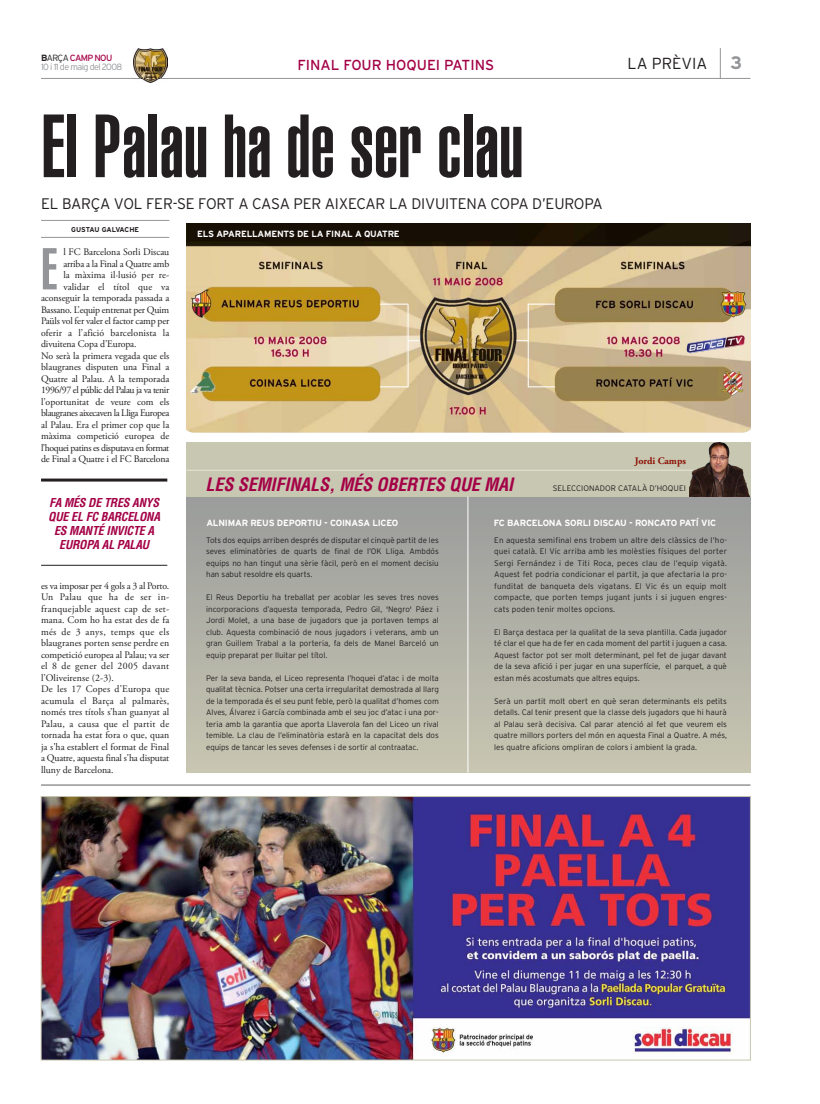
<style>
.page{position:relative;width:820px;height:1104px;background:#fff}
.page>*{position:absolute;margin:0;border:0;box-sizing:border-box;transform-origin:0 0}
.t1{font:88px "Helvetica LT Std Ultra Comp";letter-spacing:.005em;color:#231f20}
.t2{font:58px "Helvetica LT Std Ultra Comp";color:#939598}
.t3{font:italic 700 condensed 18px "Helvetica LT Std";letter-spacing:-.005em;color:#a40046}
.t4{font:700 18px "Interstate";color:#939598}
.t5{font:300 16px "Interstate";color:#231f20}
.t6{font:300 15.3px "Interstate";letter-spacing:-.015em;color:#231f20}
.t7{font:14.5px "Interstate";color:#a40046}
.t8{font:italic 700 condensed 12px/14px "Helvetica LT Std";letter-spacing:-.015em;color:#a40046;text-align:center}
.t9{font:10px/11.5px "Adobe Garamond Pro";color:#231f20}
.t10{font:10px "Adobe Garamond Pro";letter-spacing:-.02em;color:#231f20}
.t11{font:10px "Adobe Garamond Pro";letter-spacing:-.04em;color:#231f20}
.t12{font:10px "Adobe Garamond Pro";letter-spacing:-.035em;color:#231f20}
.t13{font:700 10px "Adobe Garamond Pro";color:#8d1206}
.t14{font:700 9px "Interstate";letter-spacing:-.02em;color:#fff}
.t15{font:300 9px/9px "Interstate";letter-spacing:-.065em;color:#939598}
.t16{font:300 8px/11.5px "Interstate";color:#231f20;text-align:justify}
.t17{font:700 7px "Interstate";letter-spacing:-.02em;color:#231f20}
.s1{font-weight:700;color:#231f20}
.s2{color:#231f20}
.s3{font-weight:400;color:#a40046}
</style>
<div class="page">
<svg style="left:186px;top:497px;width:564px;height:276px;background:#b1b1a6"></svg>
<div style="left:186px;top:442px;width:564px;height:55px;background:#c8c7b2"></div>
<hr style="left:186px;top:470px;width:515px;height:1px;background:#e8e5d3">
<img style="left:727px;top:463px;width:14px;height:6px">
<hr style="left:41px;top:78px;width:709px;height:1px;background:#939598">
<hr style="left:719px;top:48px;width:1px;height:30px;background:#939598">
<hr style="left:41px;top:565px;width:126px;height:1px;background:#231f20">
<hr style="left:41px;top:479px;width:126px;height:3px;background:#231f20">
<hr style="left:41px;top:237px;width:128px;height:1px;background:#939598">
<hr style="left:41px;top:220px;width:128px;height:1px;background:#939598">
<hr style="left:41px;top:784px;width:709px;height:2px;background:#939598">
<img style="left:43px;top:798px;width:705px;height:260px">
<div style="left:41px;top:796px;width:709px;height:264px;border:1px solid #c8c7b2"></div>
<img style="left:186px;top:223px;width:564px;height:210px">
<hr style="left:467px;top:497px;width:1px;height:276px;background:#fff">
<svg style="left:379px;top:386px;width:28px;height:1px"></svg>
<svg style="left:379px;top:304px;width:28px;height:1px"></svg>
<svg style="left:528px;top:386px;width:26px;height:1px"></svg>
<svg style="left:528px;top:304px;width:26px;height:1px"></svg>
<hr style="left:407px;top:304px;width:1px;height:83px;background:#fff">
<hr style="left:527px;top:304px;width:1px;height:83px;background:#fff">
<img style="left:686px;top:334px;width:58px;height:20px">
<img style="left:133px;top:48px;width:34px;height:35px">
<img style="left:133px;top:78px;width:34px;height:1px">
<p class="t15" style="left:41px;top:55px;width:83px"><span class="s1">B</span><span class="s2">ARÇA</span> <span class="s3">CAMP NOU<br></span>10 i 11 de maig del 2008</p>
<h3 class="t7" style="left:297px;top:59px;width:198px">FINAL FOUR HOQUEI PATINS</h3>
<h1 class="t1" style="left:41px;top:114px;width:483px">El Palau ha de ser clau</h1>
<h3 class="t6" style="left:41px;top:198px;width:563px">EL BARÇA VOL FER-SE FORT A CASA PER AIXECAR LA DIVUITENA COPA D’EUROPA</h3>
<p class="t14" style="left:197px;top:231px;width:204px">ELS APARELLAMENTS DE LA FINAL A QUATRE</p>
<p class="t17" style="left:71px;top:227px;width:69px">GUSTAU GALVACHE</p>
<p class="t9" style="left:63px;top:247px;width:107px">l FC Barcelona Sorli Discau</p>
<p class="t10" style="left:63px;top:259px;width:107px">arriba a la Final a Quatre amb</p>
<p class="t9" style="left:63px;top:270px;width:107px">la màxima il·lusió per re-</p>
<p class="t9" style="left:63px;top:282px;width:107px">validar el títol que va</p>
<p class="t9" style="left:41px;top:293px;width:130px">aconseguir la temporada passada a</p>
<p class="t10" style="left:41px;top:305px;width:130px">Bassano. L’equip entrenat per Quim</p>
<p class="t9" style="left:41px;top:316px;width:130px">Paüls vol fer valer el factor camp per</p>
<p class="t9" style="left:41px;top:328px;width:130px">oferir a l’afició barcelonista la</p>
<p class="t9" style="left:41px;top:339px;width:97px">divuitena Copa d’Europa.</p>
<p class="t9" style="left:41px;top:351px;width:130px">No serà la primera vegada que els</p>
<p class="t9" style="left:41px;top:362px;width:130px">blaugranes disputen una Final a</p>
<p class="t9" style="left:41px;top:374px;width:130px">Quatre al Palau. A la temporada</p>
<p class="t11" style="left:41px;top:386px;width:130px">1996/97 el públic del Palau ja va tenir</p>
<p class="t9" style="left:41px;top:397px;width:130px">l’oportunitat de veure com els</p>
<p class="t12" style="left:41px;top:409px;width:130px">blaugranes aixecaven la Lliga Europea</p>
<p class="t9" style="left:41px;top:420px;width:130px">al Palau. Era el primer cop que la</p>
<p class="t9" style="left:41px;top:431px;width:130px">màxima competició europea de</p>
<p class="t11" style="left:41px;top:443px;width:130px">l’hoquei patins es disputava en format</p>
<p class="t10" style="left:41px;top:455px;width:130px">de Final a Quatre i el FC Barcelona</p>
<h2 class="t2" style="left:41px;top:248px;width:18px">E</h2>
<h3 class="t5" style="left:627px;top:57px;width:81px">LA PRÈVIA</h3>
<h3 class="t4" style="left:730px;top:56px;width:13px">3</h3>
<p class="t13" style="left:634px;top:455px;width:53px">Jordi Camps</p>
<h3 class="t8" style="left:48px;top:495px;width:113px">FA MÉS DE TRES ANYS<br>QUE EL FC BARCELONA<br>ES MANTÉ INVICTE A<br>EUROPA AL PALAU</h3>
<p class="t9" style="left:41px;top:581px;width:130px">es va imposar per 4 gols a 3 al Porto.<br>Un Palau que ha de ser in&shy;franquejable aquest cap de set&shy;mana. Com ho ha estat des de fa més de 3 anys, temps que els blaugranes porten sense perdre en competició europea al Palau; va ser el 8 de gener del 2005 davant l’Oliveirense (2-3).<br>De les 17 Copes d'Europa que acumula el Barça al palmarès, només tres títols s’han guanyat al<br>Palau, a causa que el partit de tornada ha estat fora o que, quan ja s'ha establert el format de Final a Quatre, aquesta final s'ha disputat lluny de Barcelona.</p>
<h3 class="t3" style="left:205px;top:474px;width:309px">LES SEMIFINALS, MÉS OBERTES QUE MAI</h3>
<p class="t16" style="left:552px;top:483px;width:135px">SELECCIONADOR CATALÀ D’HOQUEI</p>
<p class="t14" style="left:206px;top:520px;width:193px">ALNIMAR REUS DEPORTIU - COINASA LICEO</p>
<p class="t14" style="left:493px;top:520px;width:224px">FC BARCELONA SORLI DISCAU - RONCATO PATÍ VIC</p>
<p class="t16" style="left:206px;top:535px;width:234px">Tots dos equips arriben després de disputar el cinquè partit de les seves eliminatòries de quarts de final de l’OK Lliga. Ambdós equips no han tingut una sèrie fàcil, però en el moment decisiu han sabut resoldre els quarts.</p>
<p class="t16" style="left:206px;top:592px;width:234px">El Reus Deportiu ha treballat per acoblar les seves tres noves incorporacions d’aquesta temporada, Pedro Gil, 'Negro' Páez i Jordi Molet, a una base de jugadors que ja portaven temps al club. Aquesta combinació de nous jugadors i veterans, amb un gran Guillem Trabal a la porteria, fa dels de Manel Barceló un equip preparat per lluitar pel títol.</p>
<p class="t16" style="left:206px;top:673px;width:234px">Per la seva banda, el Liceo representa l’hoquei d’atac i de molta qualitat tècnica. Potser una certa irregularitat demostrada al llarg de la temporada és el seu punt feble, però la qualitat d’homes com Alves, Álvarez i García combinada amb el seu joc d’atac i una por&shy;teria amb la garantia que aporta Llaverola fan del Liceo un rival temible. La clau de l’eliminatòria estarà en la capacitat dels dos equips de tancar les seves defenses i de sortir al contraatac.</p>
<p class="t16" style="left:494px;top:535px;width:234px">En aquesta semifinal ens trobem un altre dels clàssics de l’ho&shy;quei català. El Vic arriba amb les molèsties físiques del porter Sergi Fernández i de Titi Roca, peces clau de l’equip vigatà.<br>Aquest fet podria condicionar el partit, ja que afectaria la pro&shy;funditat de banqueta dels vigatans. El Vic és un equip molt compacte, que porten temps jugant junts i si juguen engres&shy;cats poden tenir moltes opcions.</p>
<p class="t16" style="left:494px;top:627px;width:234px">El Barça destaca per la qualitat de la seva plantilla. Cada jugador té clar el que ha de fer en cada moment del partit i juguen a casa.<br>Aquest factor pot ser molt determinant, pel fet de jugar davant de la seva afició i per jugar en una superfície, el parquet, a què estan més acostumats que altres equips.</p>
<p class="t16" style="left:494px;top:696px;width:234px">Serà un partit molt obert en què seran determinants els petits detalls. Cal tenir present que la classe dels jugadors que hi haurà al Palau serà decisiva. Cal parar atenció al fet que veurem els quatre millors porters del món en aquesta Final a Quatre. A més, les quatre aficions ompliran de colors i ambient la grada.</p>
</div>
